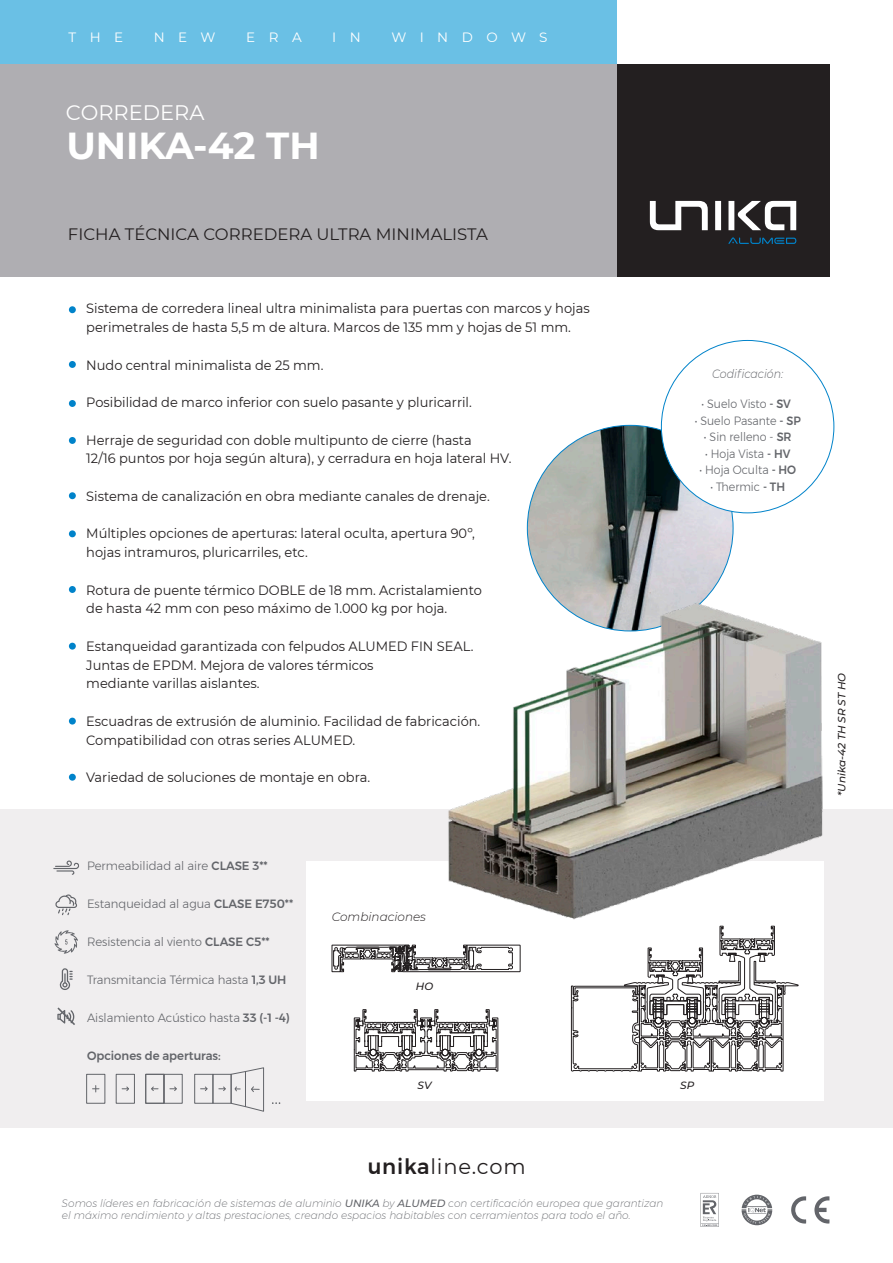
<style>
.page{position:relative;width:893px;height:1263px;background:#fff}
.page>*{position:absolute;margin:0;border:0;box-sizing:border-box;transform-origin:0 0}
.t1{font:700 37.5px "Montserrat";color:#fff}
.t2{font:21px "Montserrat";letter-spacing:.04em;color:#231f20}
.t3{font:21px "Montserrat";color:#fff}
.t4{font:16.5px "Montserrat";color:#231f20}
.t5{font:13.5px/18.8px "Montserrat";color:#231f20;scale:.96 1}
.t6{font:13.5px "Montserrat";letter-spacing:1em;color:#fff}
.t7{font:300 12px "Gontserrat";color:#63656a}
.t8{font:300 12px "Gontserrat";color:#63656a;scale:.92 1}
.t9{font:500 12px "Gontserrat";color:#63656a}
.t10{font:italic 300 12px "Montserrat";color:#231f20}
.t11{font:italic 300 12px "Montserrat";color:#63656a;scale:.92 1}
.t12{font:italic 200 10.5px/12.6px "Gontserrat";color:#63656a}
.t13{font:italic 500 10.5px "Montserrat";color:#231f20}
.s1{font-weight:500}
.s2{font-family:"Gontserrat";font-weight:500}
.s3{font-family:"Montserrat";font-weight:500}
</style>
<div class="page">
<div style="left:0;top:64px;width:616px;height:212px;background:#afaeb2"></div>
<div style="left:0;top:809px;width:892px;height:319px;background:#f0eeef"></div>
<div style="left:616px;top:64px;width:213px;height:212px;background:#231f20"></div>
<svg style="left:728px;top:237px;width:68px;height:7px"></svg>
<svg style="left:650px;top:201px;width:146px;height:29px"></svg>
<div style="left:0;top:0;width:616px;height:64px;background:#6ac0e5"></div>
<svg style="left:700px;top:1193px;width:18px;height:34px"></svg>
<svg style="left:741px;top:1195px;width:31px;height:30px"></svg>
<svg style="left:814px;top:1196px;width:15px;height:28px"></svg>
<svg style="left:791px;top:1196px;width:15px;height:28px"></svg>
<img style="left:527px;top:425px;width:206px;height:206px;border-radius:103px">
<div style="left:306px;top:862px;width:517px;height:239px;background:#fff"></div>
<img style="left:422px;top:587px;width:402px;height:349px">
<div style="left:69px;top:306px;width:7px;height:7px;background:#0083ca;border-radius:50%"></div>
<div style="left:69px;top:361px;width:7px;height:7px;background:#0083ca;border-radius:50%"></div>
<div style="left:69px;top:400px;width:7px;height:7px;background:#0083ca;border-radius:50%"></div>
<div style="left:69px;top:437px;width:7px;height:7px;background:#0083ca;border-radius:50%"></div>
<div style="left:69px;top:492px;width:7px;height:7px;background:#0083ca;border-radius:50%"></div>
<div style="left:69px;top:530px;width:7px;height:7px;background:#0083ca;border-radius:50%"></div>
<div style="left:69px;top:586px;width:7px;height:7px;background:#0083ca;border-radius:50%"></div>
<div style="left:69px;top:643px;width:7px;height:7px;background:#0083ca;border-radius:50%"></div>
<div style="left:69px;top:718px;width:7px;height:7px;background:#0083ca;border-radius:50%"></div>
<div style="left:69px;top:774px;width:7px;height:7px;background:#0083ca;border-radius:50%"></div>
<svg style="left:54px;top:930px;width:24px;height:24px"></svg>
<div style="left:86px;top:1074px;width:19px;height:30px;border:1px solid #63656a"></div>
<svg style="left:92px;top:1086px;width:7px;height:6px"></svg>
<div style="left:116px;top:1074px;width:19px;height:30px;border:1px solid #63656a"></div>
<svg style="left:122px;top:1086px;width:7px;height:5px"></svg>
<div style="left:164px;top:1074px;width:19px;height:30px;border:1px solid #63656a"></div>
<svg style="left:170px;top:1086px;width:7px;height:5px"></svg>
<div style="left:145px;top:1074px;width:19px;height:30px;border:1px solid #63656a"></div>
<svg style="left:151px;top:1086px;width:7px;height:5px"></svg>
<div style="left:194px;top:1074px;width:19px;height:30px;border:1px solid #63656a"></div>
<svg style="left:200px;top:1086px;width:8px;height:5px"></svg>
<div style="left:212px;top:1074px;width:19px;height:30px;border:1px solid #63656a"></div>
<svg style="left:219px;top:1067px;width:45px;height:45px"></svg>
<svg style="left:272px;top:1102px;width:8px;height:2px"></svg>
<svg style="left:570px;top:926px;width:228px;height:146px"></svg>
<svg style="left:331px;top:944px;width:189px;height:29px"></svg>
<svg style="left:353px;top:1009px;width:145px;height:63px"></svg>
<svg style="left:53px;top:860px;width:26px;height:15px"></svg>
<svg style="left:55px;top:894px;width:22px;height:21px"></svg>
<svg style="left:57px;top:1007px;width:18px;height:18px"></svg>
<svg style="left:60px;top:968px;width:13px;height:22px"></svg>
<div style="left:661px;top:340px;width:172px;height:173px;background:#fff;border-radius:50%"></div>
<p class="t6" style="left:68px;top:28px;width:56px">THE</p>
<p class="t6" style="left:154px;top:28px;width:63px">NEW</p>
<p class="t6" style="left:246px;top:28px;width:57px">ERA</p>
<p class="t6" style="left:332px;top:28px;width:30px">I N</p>
<p class="t6" style="left:391px;top:28px;width:158px">WINDOWS</p>
<h2 class="t3" style="left:66px;top:99px;width:140px">CORREDERA</h2>
<h1 class="t1" style="left:66px;top:119px;width:255px">UNIKA-42 TH</h1>
<p class="t4" style="left:68px;top:223px;width:421px">FICHA TÉCNICA CORREDERA ULTRA MINIMALISTA</p>
<p class="t5" style="left:86px;top:299px;width:526px">Sistema de corredera lineal ultra minimalista para puertas con marcos y hojas perimetrales de hasta 5,5 m de altura. Marcos de 135 mm y hojas de 51 mm.</p>
<p class="t5" style="left:86px;top:355px;width:248px">Nudo central minimalista de 25 mm.</p>
<p class="t5" style="left:86px;top:392px;width:403px">Posibilidad de marco inferior con suelo pasante y pluricarril.</p>
<p class="t5" style="left:86px;top:430px;width:444px">Herraje de seguridad con doble multipunto de cierre (hasta<br>12/16 puntos por hoja según altura), y cerradura en hoja lateral HV.</p>
<p class="t5" style="left:86px;top:486px;width:422px">Sistema de canalización en obra mediante canales de drenaje.</p>
<p class="t5" style="left:86px;top:524px;width:406px">Múltiples opciones de aperturas: lateral oculta, apertura 90º, hojas intramuros, pluricarriles, etc.</p>
<p class="t5" style="left:86px;top:580px;width:413px">Rotura de puente térmico DOBLE de 18 mm. Acristalamiento de hasta 42 mm con peso máximo de 1.000 kg por hoja.</p>
<p class="t5" style="left:86px;top:636px;width:405px">Estanqueidad garantizada con felpudos ALUMED FIN SEAL.<br>Juntas de EPDM. Mejora de valores térmicos<br>mediante varillas aislantes.</p>
<p class="t5" style="left:86px;top:711px;width:412px">Escuadras de extrusión de aluminio. Facilidad de fabricación.<br>Compatibilidad con otras series ALUMED.</p>
<p class="t5" style="left:86px;top:767px;width:297px">Variedad de soluciones de montaje en obra.</p>
<p class="t7" style="left:87px;top:857px;width:182px">Permeabilidad al aire <span class="s1">CLASE 3**</span></p>
<p class="t7" style="left:87px;top:895px;width:208px">Estanqueidad al agua <span class="s1">CLASE E750**</span></p>
<p class="t7" style="left:87px;top:933px;width:184px">Resistencia al viento <span class="s1">CLASE C5**</span></p>
<p class="t7" style="left:87px;top:971px;width:201px">Transmitancia Térmica hasta <span class="s1">1,3 UH</span></p>
<p class="t7" style="left:87px;top:1009px;width:204px">Aislamiento Acústico hasta <span class="s1">33 (-1 -4)</span></p>
<p class="t9" style="left:87px;top:1046px;width:135px">Opciones de aperturas:</p>
<p class="t10" style="left:332px;top:908px;width:96px">Combinaciones</p>
<p class="t13" style="left:416px;top:979px;width:19px">HO</p>
<p class="t11" style="left:712px;top:366px;width:79px">Codificación:</p>
<p class="t8" style="left:701px;top:395px;width:99px">• Suelo Visto <span class="s1">- SV</span></p>
<p class="t8" style="left:694px;top:411px;width:117px">• Suelo Pasante <span class="s1">- SP</span></p>
<p class="t8" style="left:704px;top:428px;width:97px">• Sin relleno - <span class="s1">SR</span></p>
<p class="t8" style="left:705px;top:444px;width:94px">• Hoja Vista <span class="s1">- HV</span></p>
<p class="t8" style="left:699px;top:461px;width:107px">• Hoja Oculta <span class="s1">- HO</span></p>
<p class="t8" style="left:710px;top:477px;width:83px">• Thermic <span class="s1">- TH</span></p>
<p class="t13" style="left:417px;top:1078px;width:15px">SV</p>
<p class="t13" style="left:680px;top:1078px;width:16px">SP</p>
<h2 class="t2" style="left:367px;top:1152px;width:159px"><span class="s2">unika</span>line.com</h2>
<p class="t12" style="left:62px;top:1197px;width:603px">Somos líderes en fabricación de sistemas de aluminio <span class="s3">UNIKA</span> by <span class="s3">ALUMED</span> con certificación europea que garantizan el máximo rendimiento y altas prestaciones, creando espacios habitables con cerramientos para todo el año.</p>
<p class="t13" style="left:834px;top:796px;width:125px;rotate:-90deg">*Unika-42 TH SR ST HO</p>
</div>
